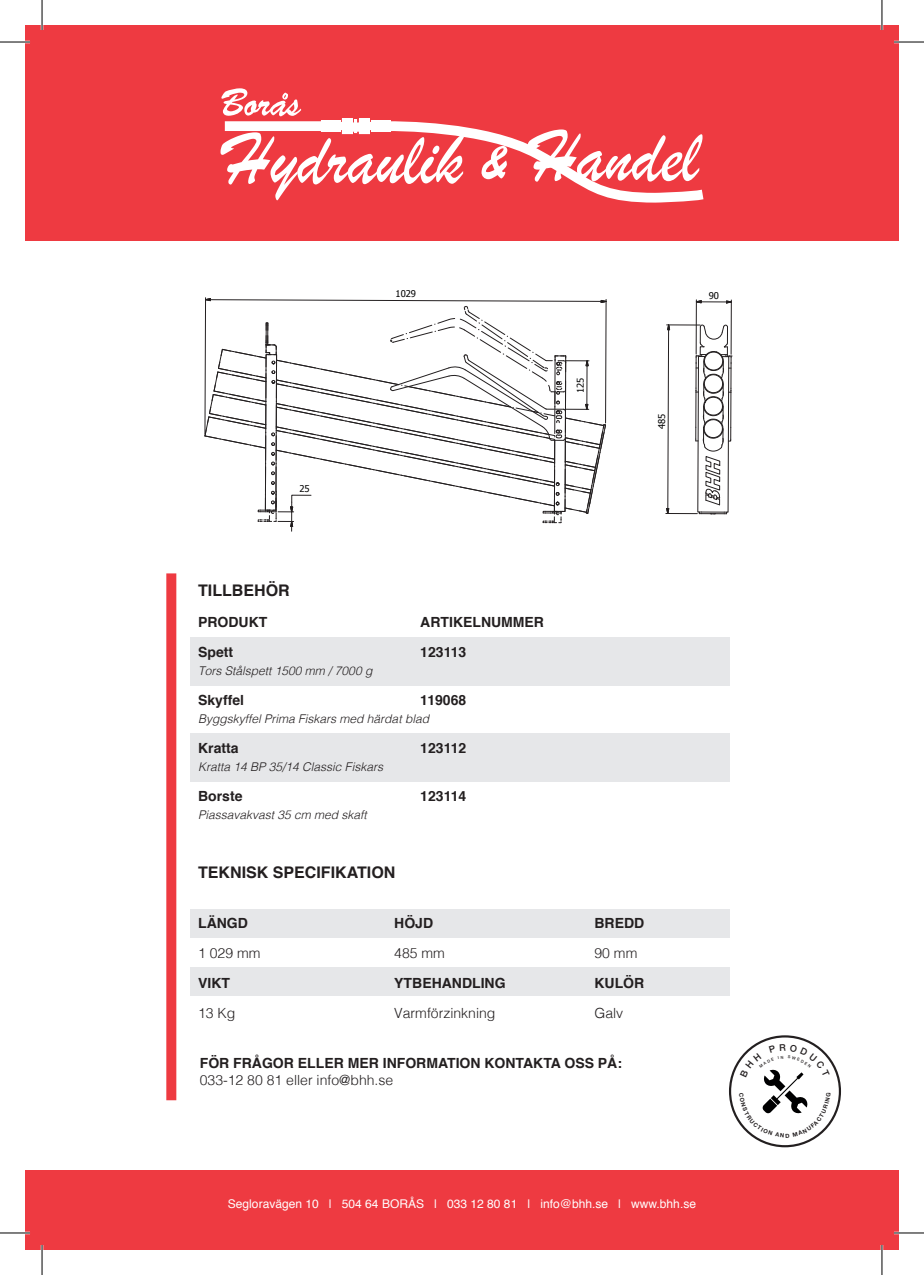
<style>
.page{position:relative;width:924px;height:1275px;background:#fff}
.page>*{position:absolute;margin:0;border:0;box-sizing:border-box;transform-origin:0 0}
.t1{font:700 16px "Helvetica";color:#231f20}
.t2{font:700 14px "Helvetica";color:#231f20}
.t3{font:300 14px "Helvetica";color:#231f20}
.t4{font:italic 300 12px "Helvetica";color:#231f20}
.t5{font:12px "Helvetica";color:#fff}
.t6{font:9.4px "Tahoma";letter-spacing:-.01em;color:#000001}
</style>
<div class="page">
<div style="left:190px;top:909px;width:539px;height:28px;background:#e6e7e9"></div>
<div style="left:190px;top:967px;width:539px;height:29px;background:#e6e7e9"></div>
<div style="left:25px;top:1170px;width:873px;height:80px;background:#ee3a41"></div>
<div style="left:25px;top:25px;width:873px;height:215px;background:#ee3a41"></div>
<svg style="left:220px;top:88px;width:483px;height:115px"></svg>
<svg style="left:205px;top:297px;width:528px;height:235px"></svg>
<svg style="left:693px;top:300px;width:40px;height:3px"></svg>
<hr style="left:695px;top:300px;width:1px;height:54px;background:#231f20">
<hr style="left:730px;top:300px;width:1px;height:54px;background:#231f20">
<svg style="left:666px;top:322px;width:3px;height:194px"></svg>
<hr style="left:665px;top:513px;width:32px;height:1px;background:#231f20">
<hr style="left:666px;top:324px;width:33px;height:1px;background:#231f20">
<svg style="left:204px;top:298px;width:404px;height:233px"></svg>
<div style="left:166px;top:573px;width:10px;height:527px;background:#ee3a41"></div>
<div style="left:728px;top:1035px;width:112px;height:112px;border:2px solid #231f20;border-radius:50%"></div>
<div style="left:190px;top:637px;width:539px;height:48px;background:#e6e7e9"></div>
<div style="left:190px;top:733px;width:539px;height:48px;background:#e6e7e9"></div>
<hr style="left:0;top:41px;width:30px;height:2px;background:#fff">
<hr style="left:893px;top:41px;width:30px;height:2px;background:#fff">
<hr style="left:0;top:1231px;width:30px;height:3px;background:#fff">
<hr style="left:893px;top:1231px;width:30px;height:3px;background:#fff">
<hr style="left:41px;top:0;width:2px;height:30px;background:#fff">
<hr style="left:41px;top:1245px;width:2px;height:30px;background:#fff">
<hr style="left:880px;top:0;width:2px;height:30px;background:#fff">
<hr style="left:880px;top:1245px;width:2px;height:30px;background:#fff">
<hr style="left:0;top:42px;width:30px;height:1px;background:#000">
<hr style="left:893px;top:42px;width:30px;height:1px;background:#000">
<hr style="left:0;top:1232px;width:30px;height:1px;background:#000">
<hr style="left:893px;top:1232px;width:30px;height:1px;background:#000">
<hr style="left:42px;top:0;width:1px;height:30px;background:#000">
<hr style="left:42px;top:1245px;width:1px;height:30px;background:#000">
<hr style="left:881px;top:0;width:1px;height:30px;background:#000">
<hr style="left:881px;top:1245px;width:1px;height:30px;background:#000">
<svg style="left:738px;top:1044px;width:92px;height:93px"></svg>
<p class="t6" style="left:395px;top:288px;width:22px">1029</p>
<p class="t6" style="left:708px;top:289px;width:12px">90</p>
<p class="t6" style="left:299px;top:482px;width:12px">25</p>
<p class="t6" style="left:574px;top:393px;width:17px;rotate:-90deg">125</p>
<p class="t6" style="left:655px;top:429px;width:17px;rotate:-90deg">485</p>
<p class="t1" style="left:198px;top:577px;width:93px">TILLBEHÖR</p>
<p class="t2" style="left:198px;top:610px;width:71px">PRODUKT</p>
<p class="t2" style="left:420px;top:610px;width:125px">ARTIKELNUMMER</p>
<p class="t2" style="left:198px;top:640px;width:36px">Spett</p>
<p class="t2" style="left:420px;top:640px;width:47px">123113</p>
<p class="t4" style="left:198px;top:660px;width:176px">Tors Stålspett 1500 mm / 7000 g</p>
<p class="t2" style="left:198px;top:688px;width:47px">Skyffel</p>
<p class="t2" style="left:420px;top:688px;width:47px">119068</p>
<p class="t4" style="left:198px;top:708px;width:232px">Byggskyffel Prima Fiskars med härdat blad</p>
<p class="t2" style="left:198px;top:736px;width:42px">Kratta</p>
<p class="t2" style="left:420px;top:736px;width:47px">123112</p>
<p class="t4" style="left:198px;top:756px;width:186px">Kratta 14 BP 35/14 Classic Fiskars</p>
<p class="t2" style="left:198px;top:784px;width:46px">Borste</p>
<p class="t2" style="left:420px;top:784px;width:47px">123114</p>
<p class="t4" style="left:198px;top:804px;width:170px">Piassavakvast 35 cm med skaft</p>
<p class="t1" style="left:198px;top:859px;width:199px">TEKNISK SPECIFIKATION</p>
<p class="t2" style="left:198px;top:912px;width:51px">LÄNGD</p>
<p class="t2" style="left:394px;top:912px;width:40px">HÖJD</p>
<p class="t2" style="left:594px;top:912px;width:51px">BREDD</p>
<p class="t3" style="left:198px;top:941px;width:64px">1 029 mm</p>
<p class="t3" style="left:394px;top:941px;width:52px">485 mm</p>
<p class="t3" style="left:594px;top:941px;width:44px">90 mm</p>
<p class="t2" style="left:198px;top:972px;width:33px">VIKT</p>
<p class="t2" style="left:394px;top:972px;width:113px">YTBEHANDLING</p>
<p class="t2" style="left:594px;top:972px;width:51px">KULÖR</p>
<p class="t3" style="left:198px;top:1001px;width:39px">13 Kg</p>
<p class="t3" style="left:394px;top:1001px;width:103px">Varmförzinkning</p>
<p class="t3" style="left:594px;top:1001px;width:30px">Galv</p>
<p class="t2" style="left:200px;top:1051px;width:423px">FÖR FRÅGOR ELLER MER INFORMATION KONTAKTA OSS PÅ:</p>
<p class="t3" style="left:200px;top:1067px;width:195px">033-12 80 81 eller info@bhh.se</p>
<p class="t5" style="left:228px;top:1195px;width:469px">Segloravägen 10 | 504 64 BORÅS | 033 12 80 81 | info@bhh.se | www.bhh.se</p>
</div>
